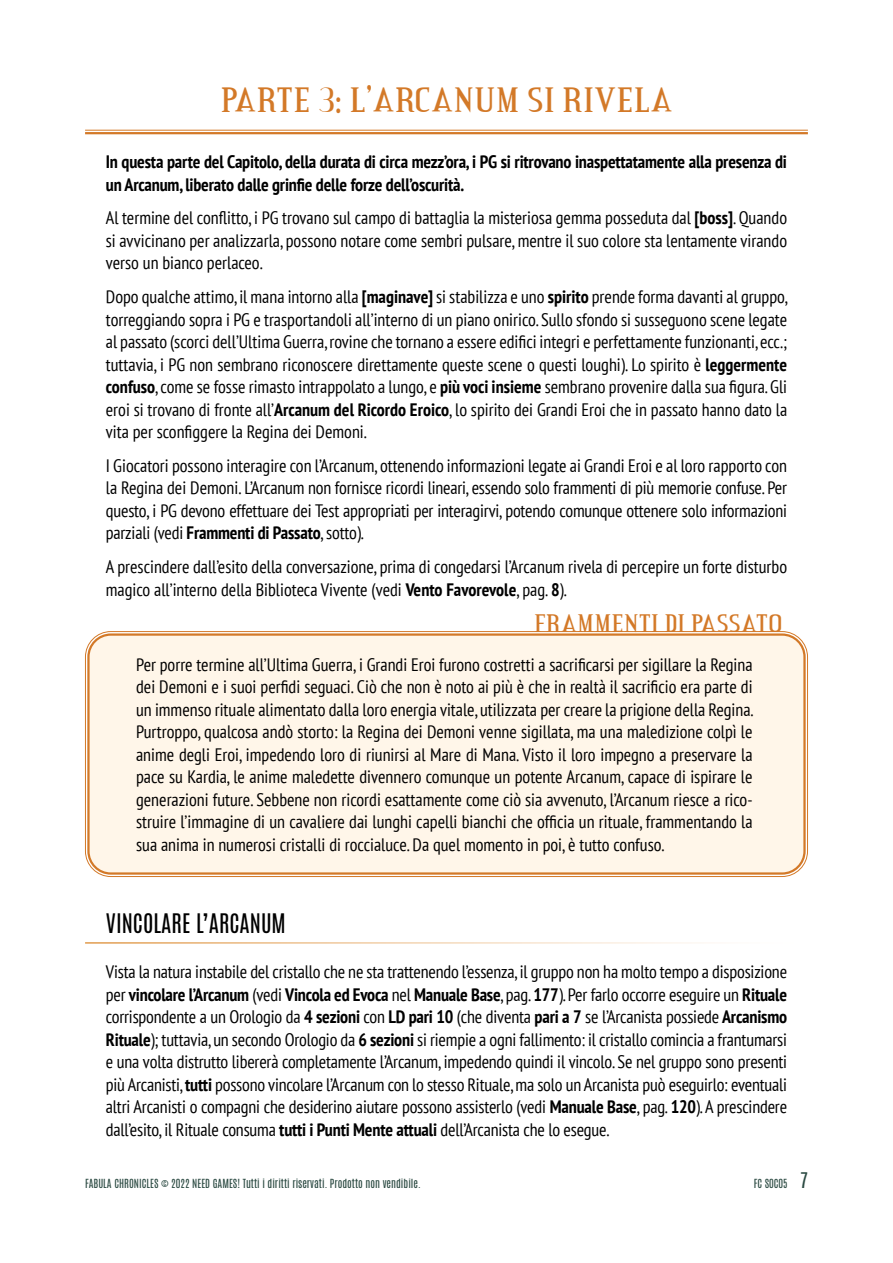
<style>
.page{position:relative;width:893px;height:1263px;background:#fff}
.page>*{position:absolute;margin:0;border:0;box-sizing:border-box;transform-origin:0 0}
.t1{font:37.5px "Credit Valley";letter-spacing:.005em;color:#d37928}
.t2{font:27px "Credit Valley";letter-spacing:.005em;color:#d37928}
.t3{font:22.5px "Antonio";color:#000}
.t4{font:condensed 18px/22.5px "PT Sans";color:#000;text-align:justify}
.t5{font:700 condensed 18px/22.5px "PT Sans";letter-spacing:-.01em;color:#000}
.t6{font:10.5px "Antonio";color:#2b4a42}
.s1{font-weight:700}
.s2{font-size:18px}
</style>
<div class="page">
<hr style="left:85px;top:130px;width:723px;height:1px;background:#d37928">
<hr style="left:85px;top:132px;width:723px;height:2px;background:#d37928">
<div style="left:88px;top:634px;width:716px;height:239px;background:#fff6e9;border-radius:22px"></div>
<div style="left:85px;top:631px;width:723px;height:246px;border:1px solid #d37928;border-radius:25px"></div>
<div style="left:87px;top:633px;width:719px;height:242px;border:2px solid #d37928;border-radius:22px"></div>
<h1 class="t1" style="left:220px;top:82px;width:454px">PARTE 3: L’ARCANUM SI RIVELA</h1>
<p class="t5" style="left:106px;top:150px;width:683px">In questa parte del Capitolo, della durata di circa mezz’ora, i PG si ritrovano inaspettatamente alla presenza di un Arcanum, liberato dalle grinfie delle forze dell’oscurità.</p>
<p class="t4" style="left:106px;top:206px;width:683px">Al termine del conflitto, i PG trovano sul campo di battaglia la misteriosa gemma posseduta dal <span class="s1">[boss]</span>. Quando si avvicinano per analizzarla, possono notare come sembri pulsare, mentre il suo colore sta lentamente virando verso un bianco perlaceo.</p>
<p class="t4" style="left:106px;top:285px;width:684px">Dopo qualche attimo, il mana intorno alla <span class="s1">[maginave]</span> si stabilizza e uno <span class="s1">spirito</span> prende forma davanti al gruppo, torreggiando sopra i PG e trasportandoli all’interno di un piano onirico. Sullo sfondo si susseguono scene legate al passato (scorci dell’Ultima Guerra, rovine che tornano a essere edifici integri e perfettamente funzionanti, ecc.; tuttavia, i PG non sembrano riconoscere direttamente queste scene o questi loughi). Lo spirito è <span class="s1">leggermente confuso</span>, come se fosse rimasto intrappolato a lungo, e <span class="s1">più voci insieme</span> sembrano provenire dalla sua figura. Gli eroi si trovano di fronte all’<span class="s1">Arcanum del Ricordo Eroico</span>, lo spirito dei Grandi Eroi che in passato hanno dato la vita per sconfiggere la Regina dei Demoni.</p>
<p class="t4" style="left:106px;top:454px;width:683px">I Giocatori possono interagire con l’Arcanum, ottenendo informazioni legate ai Grandi Eroi e al loro rapporto con la Regina dei Demoni. L’Arcanum non fornisce ricordi lineari, essendo solo frammenti di più memorie confuse. Per questo, i PG devono effettuare dei Test appropriati per interagirvi, potendo comunque ottenere solo informazioni parziali (vedi <span class="s1">Frammenti di Passato</span>, sotto).</p>
<p class="t4" style="left:106px;top:555px;width:683px">A prescindere dall’esito della conversazione, prima di congedarsi l’Arcanum rivela di percepire un forte disturbo magico all’interno della Biblioteca Vivente (vedi <span class="s1">Vento Favorevole</span>, pag. <span class="s1">8</span>).</p>
<h2 class="t2" style="left:534px;top:610px;width:250px">FRAMMENTI DI PASSATO</h2>
<p class="t4" style="left:136px;top:653px;width:619px">Per porre termine all’Ultima Guerra, i Grandi Eroi furono costretti a sacrificarsi per sigillare la Regina dei Demoni e i suoi perfidi seguaci. Ciò che non è noto ai più è che in realtà il sacrificio era parte di un immenso rituale alimentato dalla loro energia vitale, utilizzata per creare la prigione della Regina.<br>Purtroppo, qualcosa andò storto: la Regina dei Demoni venne sigillata, ma una maledizione colpì le anime degli Eroi, impedendo loro di riunirsi al Mare di Mana. Visto il loro impegno a preservare la pace su Kardia, le anime maledette divennero comunque un potente Arcanum, capace di ispirare le generazioni future. Sebbene non ricordi esattamente come ciò sia avvenuto, l’Arcanum riesce a rico&shy;struire l’immagine di un cavaliere dai lunghi capelli bianchi che officia un rituale, frammentando la sua anima in numerosi cristalli di roccialuce. Da quel momento in poi, è tutto confuso.</p>
<p class="t3" style="left:106px;top:907px;width:181px">VINCOLARE L’ARCANUM</p>
<p class="t4" style="left:106px;top:960px;width:683px">Vista la natura instabile del cristallo che ne sta trattenendo l’essenza, il gruppo non ha molto tempo a disposizione per <span class="s1">vincolare l’Arcanum</span> (vedi <span class="s1">Vincola ed Evoca</span> nel <span class="s1">Manuale Base</span>, pag. <span class="s1">177</span>). Per farlo occorre eseguire un <span class="s1">Rituale </span>corrispondente a un Orologio da <span class="s1">4 sezioni</span> con <span class="s1">LD pari 10</span> (che diventa <span class="s1">pari a 7</span> se l’Arcanista possiede <span class="s1">Arcanismo Rituale</span>); tuttavia, un secondo Orologio da <span class="s1">6 sezioni</span> si riempie a ogni fallimento: il cristallo comincia a frantumarsi e una volta distrutto libererà completamente l’Arcanum, impedendo quindi il vincolo. Se nel gruppo sono presenti più Arcanisti, <span class="s1">tutti</span> possono vincolare l’Arcanum con lo stesso Rituale, ma solo un Arcanista può eseguirlo: eventuali altri Arcanisti o compagni che desiderino aiutare possono assisterlo (vedi <span class="s1">Manuale Base</span>, pag. <span class="s1">120</span>). A prescindere dall’esito, il Rituale consuma <span class="s1">tutti i Punti Mente attuali</span> dell’Arcanista che lo esegue.</p>
<p class="t6" style="left:85px;top:1176px;width:337px">FABULA CHRONICLES © 2022 NEED GAMES! Tutti i diritti riservati. Prodotto non vendibile.</p>
<p class="t6" style="left:754px;top:1176px;width:56px">FC S0C05 <span class="s2">7</span></p>
</div>
